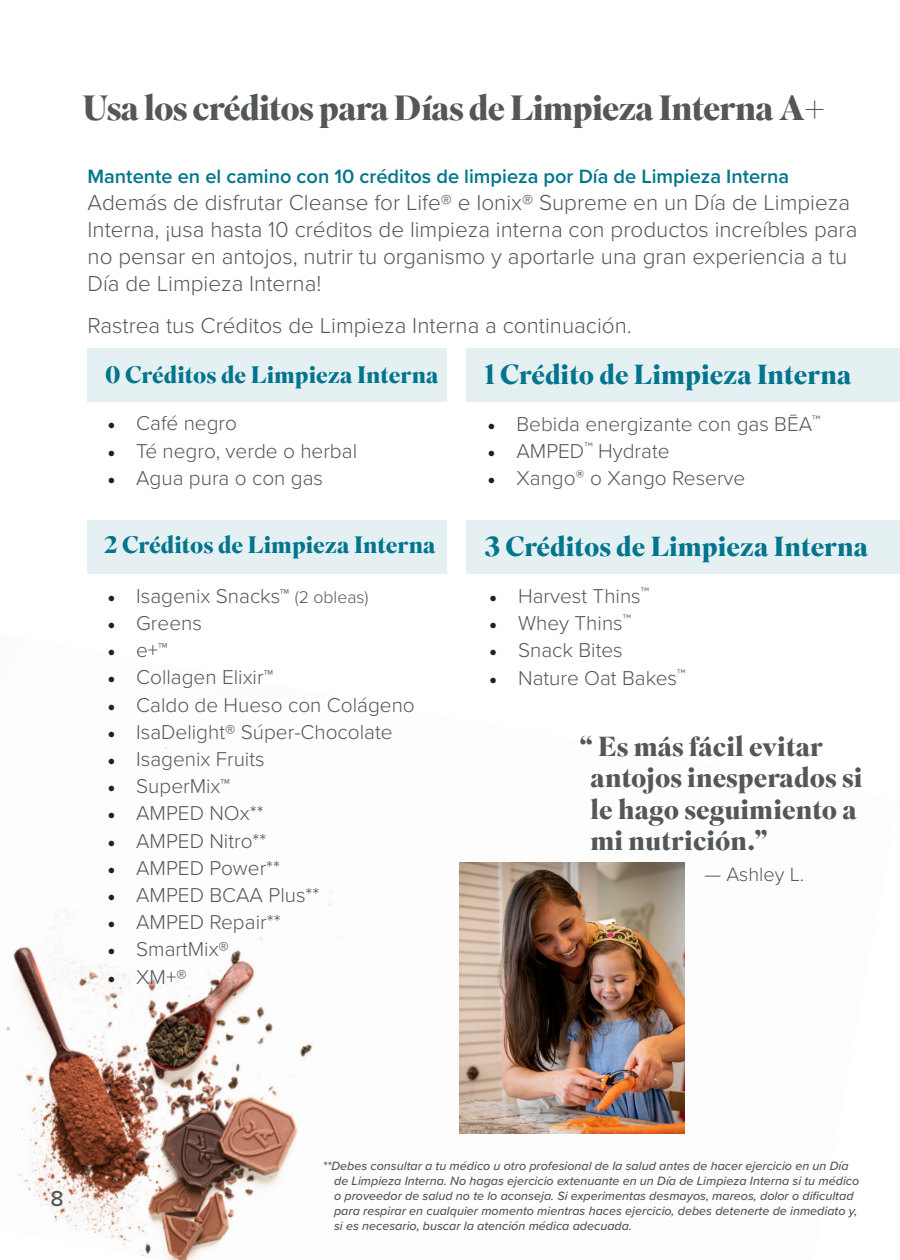
<style>
.page{position:relative;width:900px;height:1260px;background:#fff}
.page>*{position:absolute;margin:0;border:0;box-sizing:border-box;transform-origin:0 0}
.subhead{font:700 35px "Superior Title";letter-spacing:-.025em;color:#54575a}
.t1{font:700 27.5px/31.2px "Superior Title";color:#54575a}
.subhead-2{font:700 27.5px "Superior Title";color:#00758d}
.subhead-3{font:700 23.75px "Superior Title";color:#00758d}
.subhead-4{font:300 22.5px/27px "Proxima Nova";color:#54575a}
.Body{font:300 22.5px "Proxima Nova";color:#54575a}
.t2{font:500 22.5px "Proxima Nova";color:#54575a}
.t3{font:300 20.75px "Proxima Nova";color:#54575a}
.subhead-5{font:600 20px "Proxima Nova";color:#00758d}
.t4{font:300 20px "Proxima Nova";color:#54575a}
.t5{font:italic 500 12.5px/15px "Proxima Nova";color:#54575a}
.s1{font-family:"Minion Pro";font-weight:400;color:#231f20}
.s2{font-family:"Gotham";font-weight:400}
.s3{font-size:17.5px}
</style>
<div class="page">
<img style="left:6px;top:747px;width:679px;height:513px">
<img style="left:459px;top:862px;width:225px;height:271px">
<div style="left:88px;top:348px;width:360px;height:53px;background:#e5f0f3"></div>
<div style="left:467px;top:520px;width:433px;height:53px;background:#e5f0f3"></div>
<div style="left:467px;top:348px;width:433px;height:53px;background:#e5f0f3"></div>
<div style="left:88px;top:520px;width:360px;height:53px;background:#e5f0f3"></div>
<p class="subhead" style="left:83px;top:86px;width:744px">Usa los créditos para Días de Limpieza Interna A+</p>
<p class="subhead-5" style="left:88px;top:162px;width:703px">Mantente en el camino con 10 créditos de limpieza por Día de Limpieza Interna</p>
<p class="subhead-4" style="left:88px;top:188px;width:771px">Además de disfrutar Cleanse for Life® e Ionix® Supreme en un Día de Limpieza Interna, ¡usa hasta 10 créditos de limpieza interna con productos increíbles para no pensar en antojos, nutrir tu organismo y aportarle una gran experiencia a tu Día de Limpieza Interna!</p>
<p class="Body" style="left:88px;top:309px;width:546px">Rastrea tus Créditos de Limpieza Interna a continuación.</p>
<p class="subhead-3" style="left:105px;top:360px;width:335px">0 Créditos de Limpieza Interna</p>
<p class="t3" style="left:107px;top:408px;width:131px"><span class="s1">•</span> Café negro</p>
<p class="t3" style="left:107px;top:435px;width:251px"><span class="s1">•</span> Té negro, verde o herbal</p>
<p class="t3" style="left:107px;top:462px;width:217px"><span class="s1">•</span> Agua pura o con gas</p>
<p class="subhead-2" style="left:485px;top:357px;width:368px">1 Crédito de Limpieza Interna</p>
<p class="t3" style="left:488px;top:408px;width:334px"><span class="s1">•</span> Bebida energizante con gas BĒA<sup>™</sup></p>
<p class="t3" style="left:488px;top:435px;width:183px"><span class="s1">•</span> AMPED<sup>™</sup> Hydrate</p>
<p class="t3" style="left:488px;top:463px;width:259px"><span class="s1">•</span> Xango<span class="s2">®</span> o Xango Reserve</p>
<p class="subhead-3" style="left:104px;top:530px;width:333px">2 Créditos de Limpieza Interna</p>
<p class="t3" style="left:107px;top:580px;width:263px"><span class="s1">•</span> Isagenix Snacks™ <span class="s3">(2 obleas)</span></p>
<p class="t3" style="left:107px;top:608px;width:96px"><span class="s1">•</span> Greens</p>
<p class="t3" style="left:107px;top:635px;width:62px"><span class="s1">•</span> e+™</p>
<p class="t3" style="left:107px;top:662px;width:167px"><span class="s1">•</span> Collagen Elixir™</p>
<p class="t3" style="left:107px;top:689px;width:309px"><span class="s1">•</span> Caldo de Hueso con Colágeno</p>
<p class="t3" style="left:107px;top:716px;width:287px"><span class="s1">•</span> IsaDelight® Súper-Chocolate</p>
<p class="t3" style="left:107px;top:744px;width:159px"><span class="s1">•</span> Isagenix Fruits</p>
<p class="t3" style="left:107px;top:771px;width:124px"><span class="s1">•</span> SuperMix™</p>
<p class="t3" style="left:107px;top:798px;width:158px"><span class="s1">•</span> AMPED NOx**</p>
<p class="t3" style="left:107px;top:825px;width:161px"><span class="s1">•</span> AMPED Nitro**</p>
<p class="t3" style="left:107px;top:852px;width:174px"><span class="s1">•</span> AMPED Power**</p>
<p class="t3" style="left:107px;top:880px;width:214px"><span class="s1">•</span> AMPED BCAA Plus**</p>
<p class="t3" style="left:107px;top:907px;width:175px"><span class="s1">•</span> AMPED Repair**</p>
<p class="t3" style="left:107px;top:934px;width:123px"><span class="s1">•</span> SmartMix®</p>
<p class="t3" style="left:107px;top:961px;width:81px"><span class="s1">•</span> XM+®</p>
<p class="subhead-2" style="left:485px;top:529px;width:385px">3 Créditos de Limpieza Interna</p>
<p class="t3" style="left:489px;top:581px;width:161px"><span class="s1">•</span> Harvest Thins<sup>™</sup></p>
<p class="t3" style="left:489px;top:608px;width:143px"><span class="s1">•</span> Whey Thins<sup>™</sup></p>
<p class="t3" style="left:489px;top:635px;width:135px"><span class="s1">•</span> Snack Bites</p>
<p class="t3" style="left:489px;top:662px;width:198px"><span class="s1">•</span> Nature Oat Bakes<sup>™</sup></p>
<p class="t1" style="left:591px;top:732px;width:273px;text-indent:-11px">“ Es más fácil evitar antojos inesperados si le hago seguimiento a mi nutrición.”</p>
<p class="t4" style="left:705px;top:860px;width:101px">— Ashley L.</p>
<p class="t2" style="left:50px;top:1181px;width:15px">8</p>
<p class="t5" style="left:334px;top:1158px;width:527px;text-indent:-11px">**Debes consultar a tu médico u otro profesional de la salud antes de hacer ejercicio en un Día de Limpieza Interna. No hagas ejercicio extenuante en un Día de Limpieza Interna si tu médico o proveedor de salud no te lo aconseja. Si experimentas desmayos, mareos, dolor o dificultad para respirar en cualquier momento mientras haces ejercicio, debes detenerte de inmediato y, si es necesario, buscar la atención médica adecuada.</p>
</div>
